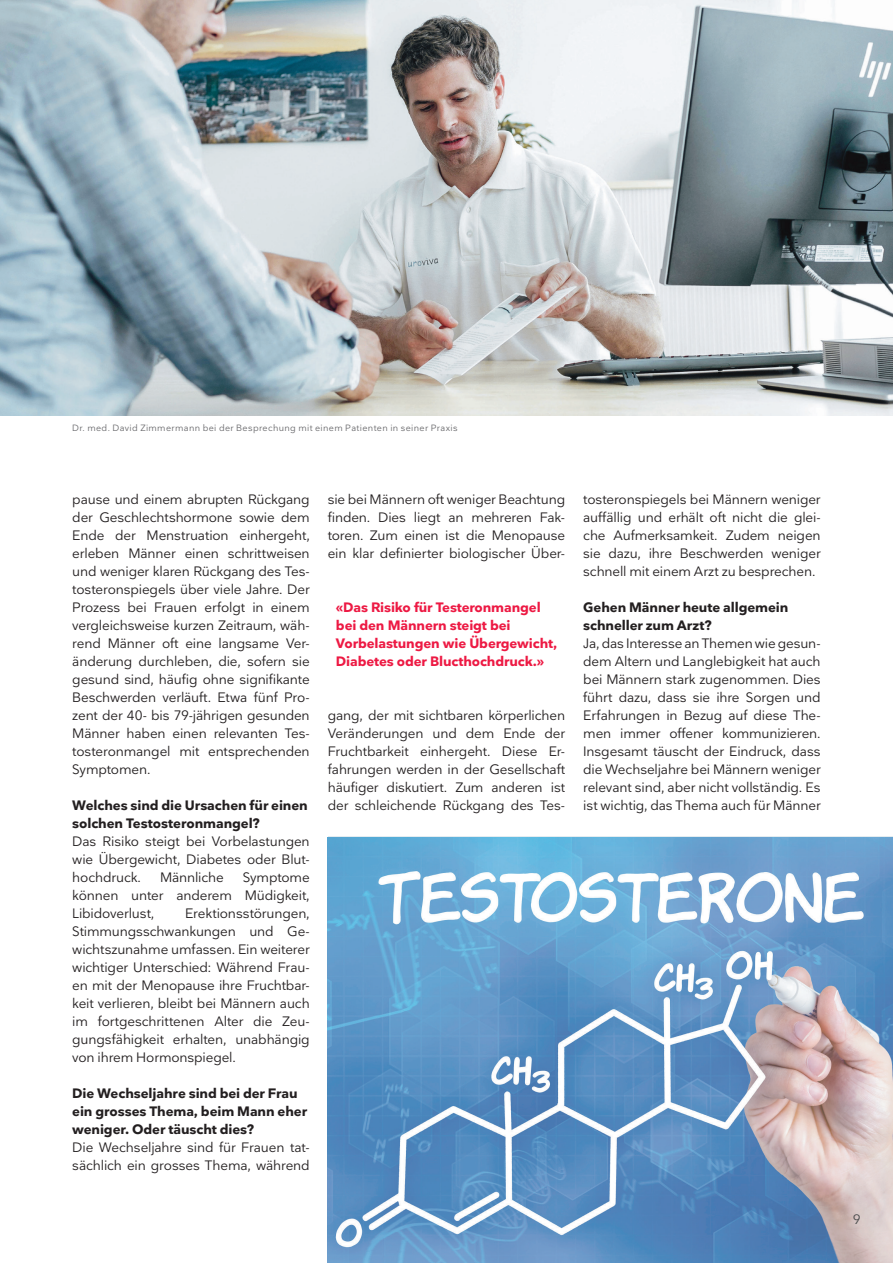
<style>
.page{position:relative;width:893px;height:1263px;background:#fff}
.page>*{position:absolute;margin:0;border:0;box-sizing:border-box;transform-origin:0 0}
.Text-3-Spalten{font:13.5px/18px "Nationale";letter-spacing:-.01em;color:#231f20;text-align:justify}
.A_TITEL_Bold_Grau_9pt{font:700 13.5px/18px "Nationale";letter-spacing:-.01em;color:#231f20}
.A_Cloud_Bold_Rot{font:700 13.5px/18px "Nationale";letter-spacing:-.01em;color:#ed1943}
.t1{font:13.5px "Nationale";color:#4b4c4d}
.Portrait-Beschrieb{font:9px "Nationale";letter-spacing:.04em;color:#69696c}
</style>
<div class="page">
<img style="left:328px;top:838px;width:565px;height:425px">
<img style="left:0;top:0;width:893px;height:415px">
<p class="Portrait-Beschrieb" style="left:72px;top:422px;width:387px">Dr. med. David Zimmermann bei der Besprechung mit einem Patienten in seiner Praxis</p>
<p class="Text-3-Spalten" style="left:72px;top:490px;width:239px">pause und einem abrupten Rückgang der Geschlechtshormone sowie dem Ende der Menstruation einhergeht, erleben Männer einen schrittweisen und weniger klaren Rückgang des Tes&shy;tosteronspiegels über viele Jahre. Der Prozess bei Frauen erfolgt in einem vergleichsweise kurzen Zeitraum, wäh&shy;rend Männer oft eine langsame Ver&shy;änderung durchleben, die, sofern sie gesund sind, häufig ohne signifikante Beschwerden verläuft. Etwa fünf Pro&shy;zent der 40- bis 79-jährigen gesunden Männer haben einen relevanten Tes&shy;tosteronmangel mit entsprechenden Symptomen.</p>
<p class="A_TITEL_Bold_Grau_9pt" style="left:72px;top:796px;width:237px">Welches sind die Ursachen für einen solchen Testosteronmangel?</p>
<p class="Text-3-Spalten" style="left:72px;top:832px;width:239px">Das Risiko steigt bei Vorbelastungen wie Übergewicht, Diabetes oder Blut&shy;hochdruck.</p>
<p class="Text-3-Spalten" style="left:160px;top:868px;width:65px">Männliche</p>
<p class="Text-3-Spalten" style="left:72px;top:868px;width:239px;text-indent:171px">Symptome können unter anderem Müdigkeit, Libidoverlust,</p>
<p class="Text-3-Spalten" style="left:72px;top:904px;width:239px;text-indent:113px">Erektionsstörungen, Stimmungsschwankungen und Ge&shy;wichtszunahme umfassen. Ein weiterer wichtiger Unterschied: Während Frau&shy;en mit der Menopause ihre Fruchtbar&shy;keit verlieren, bleibt bei Männern auch im fortgeschrittenen Alter die Zeu&shy;gungsfähigkeit erhalten, unabhängig von ihrem Hormonspiegel.</p>
<p class="A_TITEL_Bold_Grau_9pt" style="left:72px;top:1084px;width:236px">Die Wechseljahre sind bei der Frau ein grosses Thema, beim Mann eher weniger. Oder täuscht dies?</p>
<p class="Text-3-Spalten" style="left:72px;top:1138px;width:239px">Die Wechseljahre sind für Frauen tat&shy;sächlich ein grosses Thema, während</p>
<p class="Text-3-Spalten" style="left:328px;top:490px;width:239px">sie bei Männern oft weniger Beachtung finden. Dies liegt an mehreren Fak&shy;toren. Zum einen ist die Menopause ein klar definierter biologischer Über-</p>
<p class="A_Cloud_Bold_Rot" style="left:336px;top:598px;width:223px">«Das Risiko für Testeronmangel bei den Männern steigt bei<br>Vorbelastungen wie Übergewicht,<br>Diabetes oder Blucthochdruck.»</p>
<p class="Text-3-Spalten" style="left:328px;top:706px;width:239px">gang, der mit sichtbaren körperlichen Veränderungen und dem Ende der Fruchtbarkeit einhergeht. Diese Er&shy;fahrungen werden in der Gesellschaft häufiger diskutiert. Zum anderen ist der schleichende Rückgang des Tes-</p>
<p class="Text-3-Spalten" style="left:583px;top:490px;width:239px">tosteronspiegels bei Männern weniger auffällig und erhält oft nicht die glei&shy;che Aufmerksamkeit. Zudem neigen sie dazu, ihre Beschwerden weniger schnell mit einem Arzt zu besprechen.</p>
<p class="A_TITEL_Bold_Grau_9pt" style="left:583px;top:598px;width:207px">Gehen Männer heute allgemein schneller zum Arzt?</p>
<p class="Text-3-Spalten" style="left:583px;top:634px;width:239px">Ja, das Interesse an Themen wie gesun&shy;dem Altern und Langlebigkeit hat auch bei Männern stark zugenommen. Dies führt dazu, dass sie ihre Sorgen und Erfahrungen in Bezug auf diese The&shy;men immer offener kommunizieren.<br>Insgesamt täuscht der Eindruck, dass die Wechseljahre bei Männern weniger relevant sind, aber nicht vollständig. Es ist wichtig, das Thema auch für Männer</p>
<p class="t1" style="left:853px;top:1211px;width:9px">9</p>
</div>
